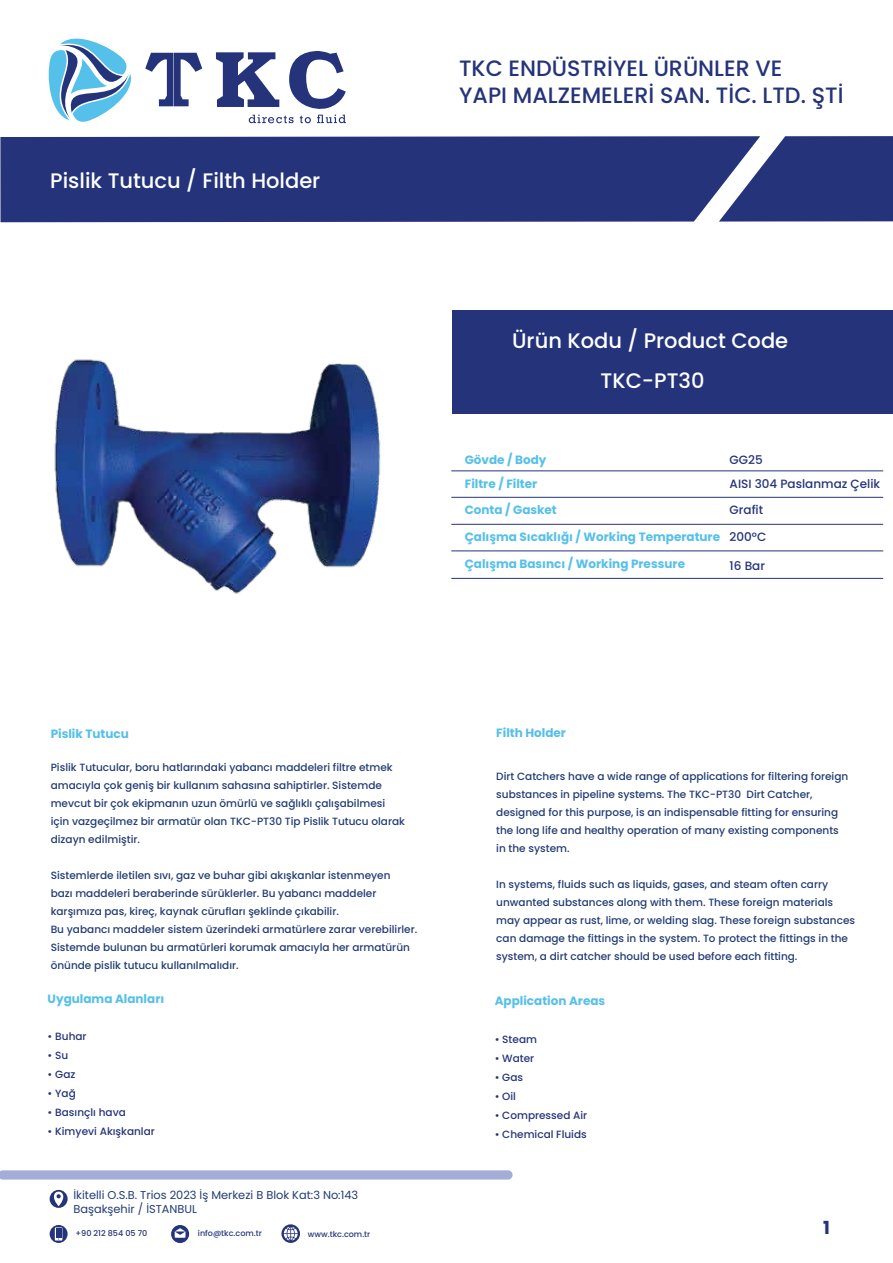
<style>
.page{position:relative;width:893px;height:1263px;background:#fff}
.page>*{position:absolute;margin:0;border:0;box-sizing:border-box;transform-origin:0 0}
.t1{font:500 22.2px/26.5px "Poppins";color:#25347a}
.t2{font:500 21px "Poppins";color:#fff}
.t3{font:700 18px "Poppins";color:#25347a}
.t4{font:700 12px/24.2px "Poppins";color:#55c0e9}
.t5{font:500 12px/24.6px "Poppins";color:#25347a}
.t6{font:11.4px/13.6px "Poppins";color:#223c74}
.t7{font:500 10.5px/18px "Poppins";color:#223c74}
.t8{font:500 10.5px "Poppins";color:#25347a}
.t9{font:500 8.1px "Poppins";color:#273978}
.t10{font:500 8.1px "Poppins";color:#253570}
</style>
<div class="page">
<svg style="left:50px;top:1225px;width:18px;height:18px"></svg>
<svg style="left:171px;top:1225px;width:18px;height:18px"></svg>
<svg style="left:281px;top:1224px;width:19px;height:19px"></svg>
<svg style="left:50px;top:1190px;width:18px;height:18px"></svg>
<svg style="left:48px;top:38px;width:83px;height:84px"></svg>
<svg style="left:145px;top:53px;width:57px;height:53px"></svg>
<svg style="left:216px;top:51px;width:130px;height:72px"></svg>
<div style="left:760px;top:136px;width:133px;height:86px;background:#25347a"></div>
<div style="left:0;top:136px;width:760px;height:86px;background:#25347a"></div>
<svg style="left:0;top:1170px;width:513px;height:9px;background:#a6b0d9"></svg>
<div style="left:453px;top:310px;width:440px;height:104px;background:#25347a"></div>
<hr style="left:451px;top:470px;width:432px;height:1px;background:#25347a">
<hr style="left:451px;top:497px;width:432px;height:1px;background:#25347a">
<hr style="left:451px;top:524px;width:432px;height:1px;background:#25347a">
<hr style="left:451px;top:550px;width:432px;height:1px;background:#25347a">
<hr style="left:451px;top:578px;width:432px;height:1px;background:#25347a">
<img style="left:54px;top:359px;width:327px;height:235px">
<h2 class="t2" style="left:50px;top:169px;width:272px">Pislik Tutucu / Filth Holder</h2>
<h1 class="t1" style="left:459px;top:56px;width:386px">TKC ENDÜSTRİYEL ÜRÜNLER VE<br>YAPI MALZEMELERİ SAN. TİC. LTD. ŞTİ</h1>
<h2 class="t2" style="left:512px;top:328px;width:278px">Ürün Kodu / Product Code</h2>
<h2 class="t2" style="left:600px;top:369px;width:105px">TKC-PT30</h2>
<p class="t4" style="left:465px;top:447px;width:83px">Gövde / Body<br>Filtre / Filter</p>
<p class="t4" style="left:465px;top:524px;width:257px">Çalışma Sıcaklığı / Working Temperature</p>
<p class="t4" style="left:465px;top:552px;width:222px">Çalışma Basıncı / Working Pressure</p>
<p class="t5" style="left:730px;top:447px;width:152px">GG25<br>AISI 304 Paslanmaz Çelik</p>
<p class="t4" style="left:465px;top:497px;width:94px">Conta / Gasket</p>
<p class="t5" style="left:730px;top:498px;width:35px">Grafit</p>
<p class="t5" style="left:730px;top:525px;width:38px">200°C</p>
<p class="t5" style="left:730px;top:553px;width:37px">16 Bar</p>
<p class="t4" style="left:51px;top:722px;width:80px">Pislik Tutucu</p>
<p class="t7" style="left:51px;top:758px;width:356px">Pislik Tutucular, boru hatlarındaki yabancı maddeleri filtre etmek amacıyla çok geniş bir kullanım sahasına sahiptirler. Sistemde mevcut bir çok ekipmanın uzun ömürlü ve sağlıklı çalışabilmesi için vazgeçilmez bir armatür olan TKC-PT30 Tip Pislik Tutucu olarak dizayn edilmiştir.</p>
<p class="t7" style="left:51px;top:866px;width:368px">Sistemlerde iletilen sıvı, gaz ve buhar gibi akışkanlar istenmeyen<br>bazı maddeleri beraberinde sürüklerler. Bu yabancı maddeler karşımıza pas, kireç, kaynak cürufları şeklinde çıkabilir.<br>Bu yabancı maddeler sistem üzerindeki armatürlere zarar verebilirler.<br>Sistemde bulunan bu armatürleri korumak amacıyla her armatürün önünde pislik tutucu kullanılmalıdır.</p>
<p class="t4" style="left:48px;top:987px;width:118px">Uygulama Alanları</p>
<p class="t8" style="left:48px;top:1030px;width:40px">• Buhar</p>
<p class="t8" style="left:48px;top:1049px;width:22px">• Su</p>
<p class="t8" style="left:48px;top:1068px;width:29px">• Gaz</p>
<p class="t8" style="left:48px;top:1087px;width:30px">• Yağ</p>
<p class="t8" style="left:48px;top:1106px;width:80px">• Basınçlı hava</p>
<p class="t8" style="left:48px;top:1126px;width:109px">• Kimyevi Akışkanlar</p>
<p class="t6" style="left:73px;top:1188px;width:286px">İkitelli O.S.B. Trios 2023 İş Merkezi B Blok Kat:3 No:143<br>Başakşehir / İSTANBUL</p>
<p class="t10" style="left:76px;top:1229px;width:73px">+90 212 854 05 70</p>
<p class="t9" style="left:198px;top:1229px;width:65px">info@tkc.com.tr</p>
<p class="t9" style="left:308px;top:1229px;width:64px">www.tkc.com.tr</p>
<p class="t4" style="left:496px;top:720px;width:71px">Filth Holder</p>
<p class="t7" style="left:496px;top:767px;width:354px">Dirt Catchers have a wide range of applications for filtering foreign substances in pipeline systems. The TKC-PT30 Dirt Catcher, designed for this purpose, is an indispensable fitting for ensuring the long life and healthy operation of many existing components in the system.</p>
<p class="t7" style="left:496px;top:875px;width:360px">In systems, fluids such as liquids, gases, and steam often carry unwanted substances along with them. These foreign materials may appear as rust, lime, or welding slag. These foreign substances can damage the fittings in the system. To protect the fittings in the system, a dirt catcher should be used before each fitting.</p>
<p class="t4" style="left:495px;top:988px;width:112px">Application Areas</p>
<p class="t8" style="left:495px;top:1033px;width:44px">• Steam</p>
<p class="t8" style="left:495px;top:1052px;width:41px">• Water</p>
<p class="t8" style="left:495px;top:1071px;width:30px">• Gas</p>
<p class="t8" style="left:495px;top:1090px;width:23px">• Oil</p>
<p class="t8" style="left:495px;top:1109px;width:94px">• Compressed Air</p>
<p class="t8" style="left:495px;top:1128px;width:94px">• Chemical Fluids</p>
<h3 class="t3" style="left:823px;top:1217px;width:8px">1</h3>
</div>
